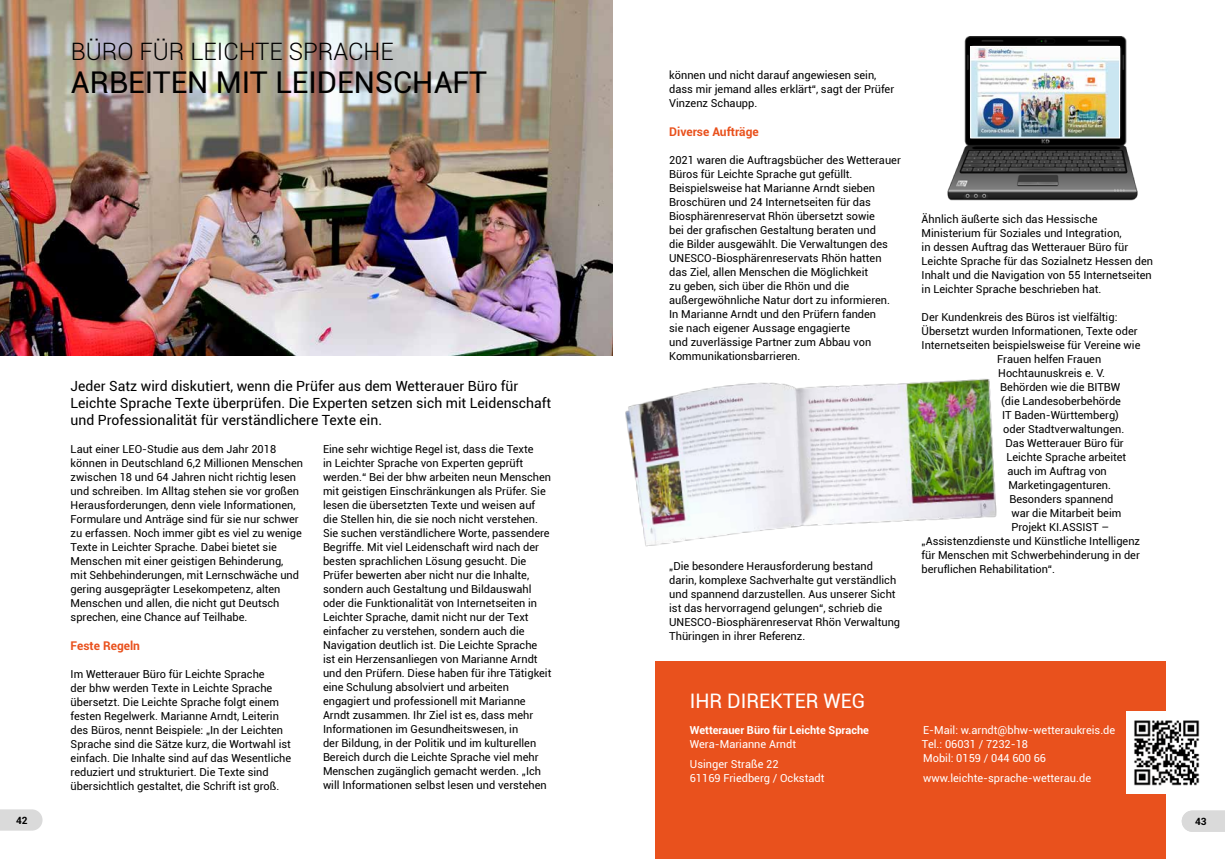
<style>
.page{position:relative;width:1225px;height:859px;background:#fff}
.page>*{position:absolute;margin:0;border:0;box-sizing:border-box;transform-origin:0 0}
.t1{font:30px "Roboto";color:#000}
.t2{font:300 24px "Roboto";color:#000}
.t3{font:20px "Roboto";color:#fff}
.t4{font:14px/17px "Roboto";color:#000}
.t5{font:700 12px "Roboto";color:#e9511d}
.t6{font:11px/14px "Roboto";color:#000}
.t7{font:11px/14px "Roboto";color:#fff}
.t8{font:700 11px "Roboto";color:#fff}
.t9{font:700 10px "Roboto";color:#000}
</style>
<div class="page">
<svg style="left:0;top:809px;width:43px;height:22px"></svg>
<img style="left:625px;top:379px;width:372px;height:168px">
<img style="left:0;top:0;width:612px;height:355px">
<div style="left:655px;top:662px;width:510px;height:197px;background:#e9511d"></div>
<svg style="left:1181px;top:810px;width:44px;height:22px"></svg>
<img style="left:947px;top:36px;width:191px;height:165px">
<img style="left:972px;top:48px;width:146px;height:88px">
<div style="left:970px;top:46px;width:150px;height:92px;border:1px solid #fff"></div>
<img style="left:1126px;top:711px;width:74px;height:82px">
<h2 class="t2" style="left:71px;top:35px;width:324px">BÜRO FÜR LEICHTE SPRACHE</h2>
<h1 class="t1" style="left:71px;top:62px;width:418px">ARBEITEN MIT LEIDENSCHAFT</h1>
<p class="t4" style="left:71px;top:377px;width:482px">Jeder Satz wird diskutiert, wenn die Prüfer aus dem Wetterauer Büro für<br>Leichte Sprache Texte überprüfen. Die Experten setzen sich mit Leidenschaft und Professionalität für verständlichere Texte ein.</p>
<p class="t6" style="left:71px;top:442px;width:234px">Laut einer LEO-Studie aus dem Jahr 2018 können in Deutschland 6,2 Millionen Menschen zwischen 18 und 64 Jahren nicht richtig lesen und schreiben. Im Alltag stehen sie vor großen Herausforderungen, denn viele Informationen, Formulare und Anträge sind für sie nur schwer zu erfassen. Noch immer gibt es viel zu wenige Texte in Leichter Sprache. Dabei bietet sie Menschen mit einer geistigen Behinderung,<br>mit Sehbehinderungen, mit Lernschwäche und gering ausgeprägter Lesekompetenz, alten Menschen und allen, die nicht gut Deutsch sprechen, eine Chance auf Teilhabe.</p>
<p class="t5" style="left:71px;top:638px;width:71px">Feste Regeln</p>
<p class="t6" style="left:71px;top:667px;width:222px">Im Wetterauer Büro für Leichte Sprache<br>der bhw werden Texte in Leichte Sprache übersetzt. Die Leichte Sprache folgt einem festen Regelwerk. Marianne Arndt, Leiterin des Büros, nennt Beispiele: „In der Leichten Sprache sind die Sätze kurz, die Wortwahl ist einfach. Die Inhalte sind auf das Wesentliche reduziert und strukturiert. Die Texte sind übersichtlich gestaltet, die Schrift ist groß.</p>
<p class="t6" style="left:323px;top:442px;width:230px">Eine sehr wichtige Regel ist, dass die Texte<br>in Leichter Sprache von Experten geprüft werden.“ Bei der bhw arbeiten neun Menschen mit geistigen Einschränkungen als Prüfer. Sie lesen die übersetzten Texte und weisen auf die Stellen hin, die sie noch nicht verstehen.<br>Sie suchen verständlichere Worte, passendere Begriffe. Mit viel Leidenschaft wird nach der besten sprachlichen Lösung gesucht. Die Prüfer bewerten aber nicht nur die Inhalte, sondern auch Gestaltung und Bildauswahl oder die Funktionalität von Internetseiten in Leichter Sprache, damit nicht nur der Text einfacher zu verstehen, sondern auch die Navigation deutlich ist. Die Leichte Sprache ist ein Herzensanliegen von Marianne Arndt und den Prüfern. Diese haben für ihre Tätigkeit eine Schulung absolviert und arbeiten engagiert und professionell mit Marianne Arndt zusammen. Ihr Ziel ist es, dass mehr Informationen im Gesundheitswesen, in<br>der Bildung, in der Politik und im kulturellen Bereich durch die Leichte Sprache viel mehr Menschen zugänglich gemacht werden. „Ich will Informationen selbst lesen und verstehen</p>
<p class="t6" style="left:669px;top:68px;width:226px">können und nicht darauf angewiesen sein, dass mir jemand alles erklärt“, sagt der Prüfer<br>Vinzenz Schaupp.</p>
<p class="t5" style="left:669px;top:123px;width:91px">Diverse Aufträge</p>
<p class="t6" style="left:669px;top:153px;width:233px">2021 waren die Auftragsbücher des Wetterauer Büros für Leichte Sprache gut gefüllt.<br>Beispielsweise hat Marianne Arndt sieben Broschüren und 24 Internetseiten für das Biosphärenreservat Rhön übersetzt sowie<br>bei der grafischen Gestaltung beraten und<br>die Bilder ausgewählt. Die Verwaltungen des UNESCO-Biosphärenreservats Rhön hatten das Ziel, allen Menschen die Möglichkeit<br>zu geben, sich über die Rhön und die außergewöhnliche Natur dort zu informieren.<br>In Marianne Arndt und den Prüfern fanden<br>sie nach eigener Aussage engagierte<br>und zuverlässige Partner zum Abbau von Kommunikationsbarrieren.</p>
<p class="t6" style="left:669px;top:559px;width:232px">„Die besondere Herausforderung bestand darin, komplexe Sachverhalte gut verständlich und spannend darzustellen. Aus unserer Sicht ist das hervorragend gelungen“, schrieb die UNESCO-Biosphärenreservat Rhön Verwaltung Thüringen in ihrer Referenz.</p>
<h3 class="t3" style="left:690px;top:686px;width:177px">IHR DIREKTER WEG</h3>
<p class="t8" style="left:690px;top:723px;width:181px">Wetterauer Büro für Leichte Sprache</p>
<p class="t7" style="left:690px;top:734px;width:108px;line-height:20px">Wera-Marianne Arndt<br>Usinger Straße 22</p>
<p class="t7" style="left:690px;top:771px;width:136px">61169 Friedberg / Ockstadt</p>
<p class="t6" style="left:921px;top:212px;width:233px">Ähnlich äußerte sich das Hessische Ministerium für Soziales und Integration,<br>in dessen Auftrag das Wetterauer Büro für Leichte Sprache für das Sozialnetz Hessen den Inhalt und die Navigation von 55 Internetseiten in Leichter Sprache beschrieben hat.</p>
<p class="t6" style="left:921px;top:310px;width:197px">Der Kundenkreis des Büros ist vielfältig:</p>
<p class="t6" style="left:921px;top:324px;width:218px">Übersetzt wurden Informationen, Texte oder</p>
<p class="t6" style="left:921px;top:338px;width:220px">Internetseiten beispielsweise für Vereine wie</p>
<p class="t6" style="left:997px;top:352px;width:105px">Frauen helfen Frauen</p>
<p class="t6" style="left:998px;top:366px;width:108px">Hochtaunuskreis e. V.</p>
<p class="t6" style="left:1000px;top:380px;width:122px">Behörden wie die BITBW</p>
<p class="t6" style="left:1001px;top:394px;width:121px">(die Landesoberbehörde</p>
<p class="t6" style="left:1002px;top:408px;width:118px">IT Baden-Württemberg)</p>
<p class="t6" style="left:1003px;top:422px;width:122px">oder Stadtverwaltungen.</p>
<p class="t6" style="left:1005px;top:436px;width:120px">Das Wetterauer Büro für</p>
<p class="t6" style="left:1006px;top:450px;width:121px">Leichte Sprache arbeitet</p>
<p class="t6" style="left:1007px;top:464px;width:101px">auch im Auftrag von</p>
<p class="t6" style="left:1008px;top:478px;width:104px">Marketingagenturen.</p>
<p class="t6" style="left:1009px;top:492px;width:106px">Besonders spannend</p>
<p class="t6" style="left:1011px;top:506px;width:112px">war die Mitarbeit beim</p>
<p class="t6" style="left:1011px;top:520px;width:99px">Projekt KI.ASSIST –</p>
<p class="t6" style="left:921px;top:534px;width:220px">„Assistenzdienste und Künstliche Intelligenz</p>
<p class="t6" style="left:921px;top:548px;width:220px">für Menschen mit Schwerbehinderung in der</p>
<p class="t6" style="left:921px;top:562px;width:135px">beruflichen Rehabilitation“.</p>
<p class="t7" style="left:922px;top:723px;width:195px">E-Mail: w.arndt@bhw-wetteraukreis.de<br>Tel.: 06031 / 7232-18<br>Mobil: 0159 / 044 600 66</p>
<p class="t7" style="left:923px;top:771px;width:169px">www.leichte-sprache-wetterau.de</p>
<p class="t9" style="left:16px;top:813px;width:13px">42</p>
<p class="t9" style="left:1195px;top:814px;width:13px">43</p>
</div>
